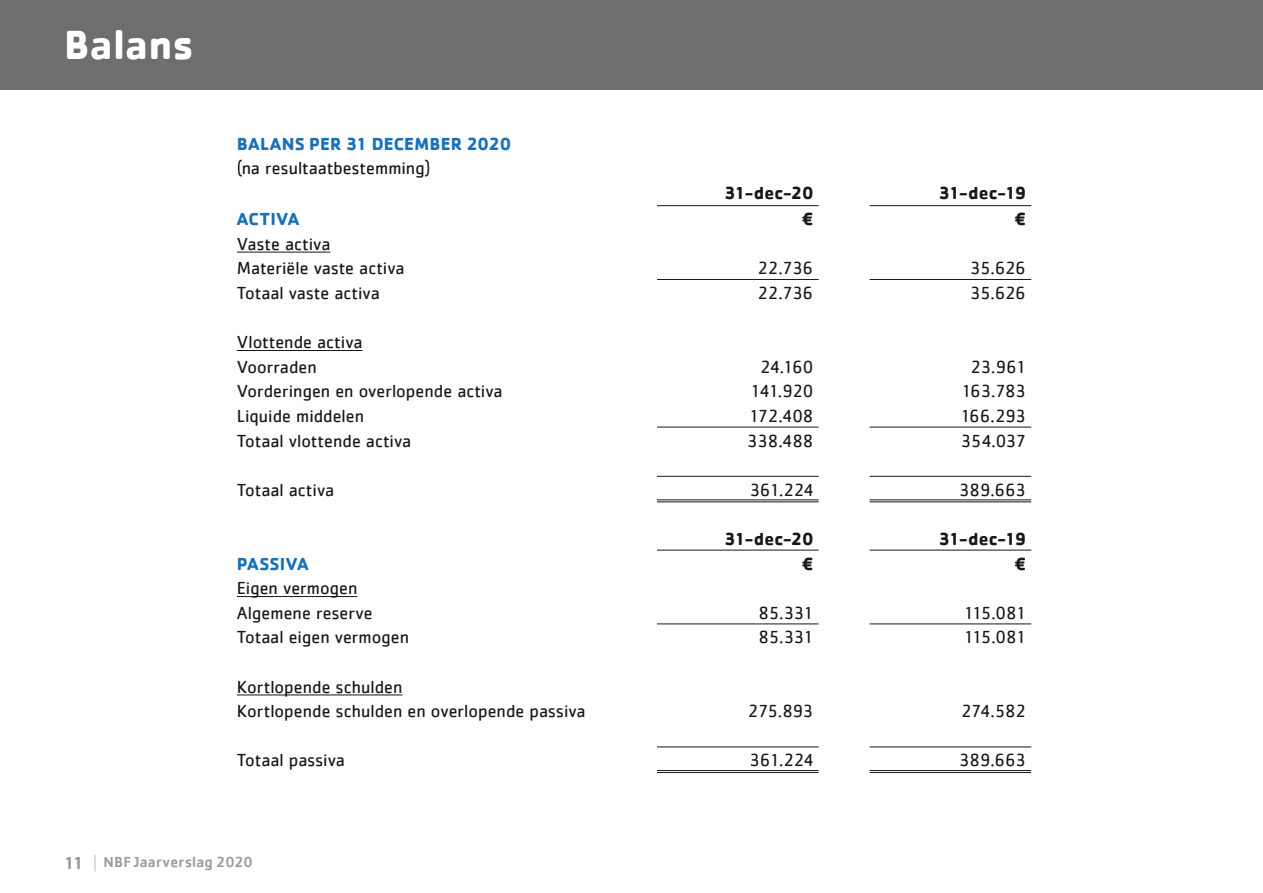
<style>
.page{position:relative;width:1263px;height:893px;background:#fff}
.page>*{position:absolute;margin:0;border:0;box-sizing:border-box;transform-origin:0 0}
.t1{font:700 42px "Cachet";color:#fff}
.t2{font:18px/24.6px "Cachet";color:#181716}
.t3{font:700 18px "Cachet";letter-spacing:-.01em;color:#181716}
.t4{font:700 18px "Cachet";letter-spacing:.01em;color:#1770b8}
.t5{font:500 15px "Cachet";letter-spacing:.015em;color:#9c9c9d}
.s1{font-weight:700;font-size:18px}
.s2{font-weight:400;font-size:18px}
</style>
<div class="page">
<div style="left:0;top:0;width:1263px;height:90px;background:#6e6e6e"></div>
<hr style="left:870px;top:205px;width:161px;height:1px;background:#181716">
<hr style="left:657px;top:205px;width:162px;height:1px;background:#181716">
<hr style="left:657px;top:279px;width:162px;height:1px;background:#181716">
<hr style="left:870px;top:279px;width:161px;height:1px;background:#181716">
<hr style="left:657px;top:427px;width:162px;height:1px;background:#181716">
<hr style="left:870px;top:427px;width:161px;height:1px;background:#181716">
<hr style="left:657px;top:476px;width:162px;height:1px;background:#181716">
<hr style="left:870px;top:476px;width:161px;height:1px;background:#181716">
<hr style="left:657px;top:550px;width:162px;height:1px;background:#181716">
<hr style="left:870px;top:550px;width:161px;height:1px;background:#181716">
<hr style="left:657px;top:623px;width:162px;height:1px;background:#181716">
<hr style="left:870px;top:623px;width:161px;height:1px;background:#181716">
<hr style="left:657px;top:746px;width:162px;height:1px;background:#181716">
<hr style="left:870px;top:746px;width:161px;height:1px;background:#181716">
<hr style="left:657px;top:770px;width:162px;height:1px;background:#181716">
<hr style="left:657px;top:772px;width:162px;height:1px;background:#181716">
<hr style="left:870px;top:770px;width:161px;height:1px;background:#181716">
<hr style="left:870px;top:772px;width:161px;height:1px;background:#181716">
<hr style="left:657px;top:499px;width:162px;height:1px;background:#181716">
<hr style="left:657px;top:501px;width:162px;height:1px;background:#181716">
<hr style="left:870px;top:499px;width:161px;height:1px;background:#181716">
<hr style="left:870px;top:501px;width:161px;height:1px;background:#181716">
<hr style="left:237px;top:252px;width:93px;height:1px;background:#181716">
<hr style="left:237px;top:350px;width:125px;height:1px;background:#181716">
<hr style="left:237px;top:596px;width:120px;height:1px;background:#181716">
<hr style="left:237px;top:695px;width:165px;height:1px;background:#181716">
<h1 class="t1" style="left:64px;top:18px;width:132px">Balans</h1>
<p class="t4" style="left:237px;top:132px;width:276px">BALANS PER 31 DECEMBER 2020</p>
<p class="t2" style="left:237px;top:155px;width:195px">(na resultaatbestemming)</p>
<p class="t3" style="left:724px;top:181px;width:91px">31-dec-20</p>
<p class="t3" style="left:939px;top:181px;width:89px">31-dec-19</p>
<p class="t4" style="left:237px;top:208px;width:64px">ACTIVA</p>
<p class="t3" style="left:802px;top:208px;width:13px">€</p>
<p class="t3" style="left:1015px;top:208px;width:13px">€</p>
<p class="t2" style="left:237px;top:231px;width:169px">Vaste activa<br>Materiële vaste activa</p>
<p class="t2" style="left:758px;top:255px;width:57px">22.736</p>
<p class="t2" style="left:970px;top:255px;width:57px">35.626</p>
<p class="t2" style="left:237px;top:280px;width:144px">Totaal vaste activa</p>
<p class="t2" style="left:758px;top:280px;width:57px">22.736</p>
<p class="t2" style="left:970px;top:280px;width:57px">35.626</p>
<p class="t2" style="left:237px;top:329px;width:127px">Vlottende activa<br>Voorraden</p>
<p class="t2" style="left:760px;top:354px;width:55px">24.160</p>
<p class="t2" style="left:970px;top:354px;width:57px">23.961</p>
<p class="t2" style="left:237px;top:378px;width:267px">Vorderingen en overlopende activa</p>
<p class="t2" style="left:750px;top:378px;width:65px">141.920</p>
<p class="t2" style="left:961px;top:378px;width:67px">163.783</p>
<p class="t2" style="left:237px;top:403px;width:129px">Liquide middelen</p>
<p class="t2" style="left:749px;top:403px;width:66px">172.408</p>
<p class="t2" style="left:960px;top:403px;width:68px">166.293</p>
<p class="t2" style="left:237px;top:427px;width:176px">Totaal vlottende activa</p>
<p class="t2" style="left:747px;top:427px;width:68px">338.488</p>
<p class="t2" style="left:961px;top:427px;width:67px">354.037</p>
<p class="t2" style="left:237px;top:477px;width:99px">Totaal activa</p>
<p class="t2" style="left:750px;top:477px;width:65px">361.224</p>
<p class="t2" style="left:959px;top:477px;width:68px">389.663</p>
<p class="t3" style="left:724px;top:527px;width:91px">31-dec-20</p>
<p class="t3" style="left:939px;top:527px;width:89px">31-dec-19</p>
<p class="t4" style="left:237px;top:552px;width:73px">PASSIVA</p>
<p class="t3" style="left:802px;top:552px;width:13px">€</p>
<p class="t3" style="left:1015px;top:552px;width:13px">€</p>
<p class="t2" style="left:237px;top:575px;width:137px">Eigen vermogen<br>Algemene reserve</p>
<p class="t2" style="left:758px;top:600px;width:56px">85.331</p>
<p class="t2" style="left:963px;top:600px;width:64px">115.081</p>
<p class="t2" style="left:237px;top:624px;width:174px">Totaal eigen vermogen</p>
<p class="t2" style="left:758px;top:624px;width:56px">85.331</p>
<p class="t2" style="left:963px;top:624px;width:64px">115.081</p>
<p class="t2" style="left:237px;top:673px;width:350px">Kortlopende schulden<br>Kortlopende schulden en overlopende passiva</p>
<p class="t2" style="left:748px;top:698px;width:67px">275.893</p>
<p class="t2" style="left:961px;top:698px;width:67px">274.582</p>
<p class="t2" style="left:237px;top:747px;width:110px">Totaal passiva</p>
<p class="t2" style="left:750px;top:747px;width:65px">361.224</p>
<p class="t2" style="left:959px;top:747px;width:68px">389.663</p>
<p class="t5" style="left:64px;top:852px;width:191px"><span class="s1">11</span> <span class="s2">|</span> NBF Jaarverslag 2020</p>
</div>
